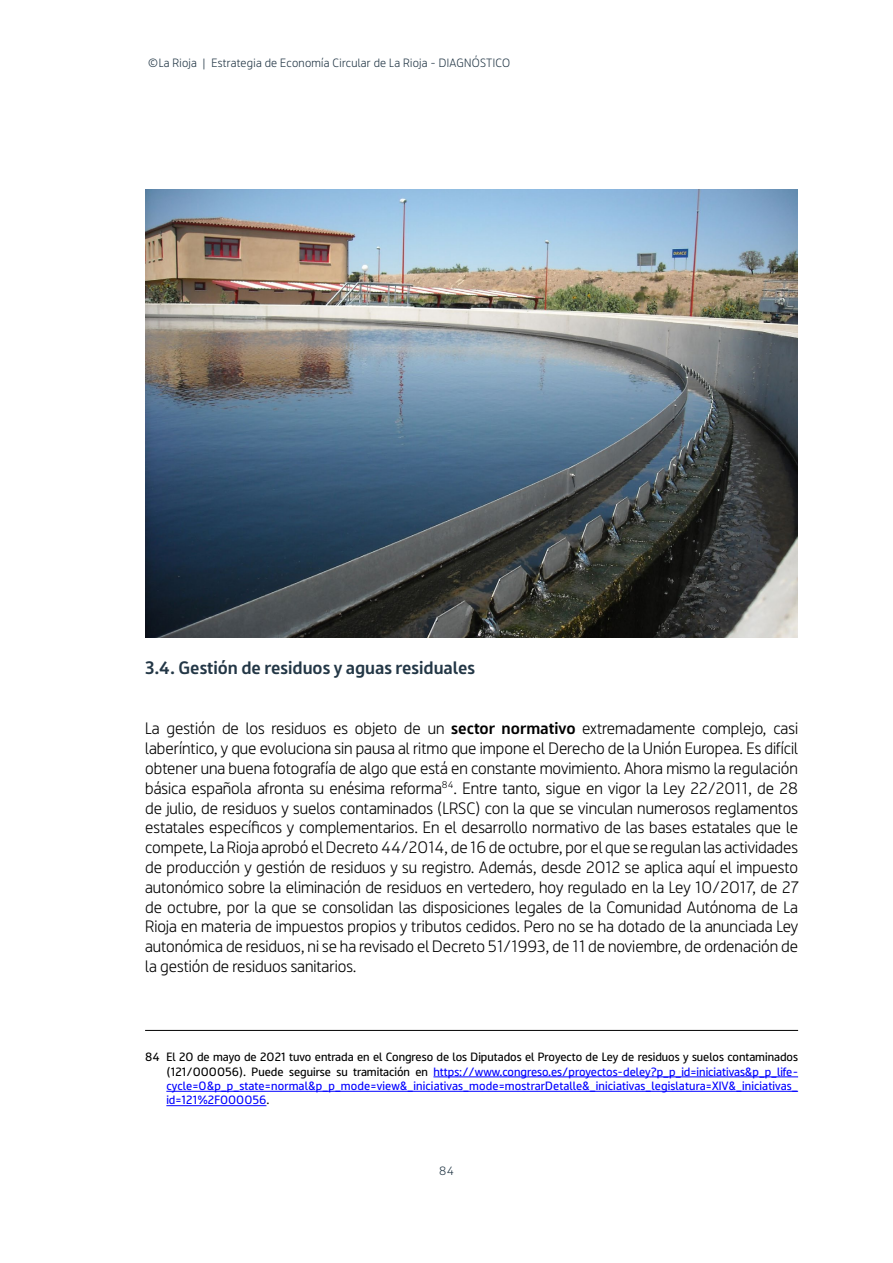
<style>
.page{position:relative;width:893px;height:1263px;background:#fff}
.page>*{position:absolute;margin:0;border:0;box-sizing:border-box;transform-origin:0 0}
.t1{font:600 18px "Riojana";color:#233746}
.t2{font:16.5px/19.8px "Riojana";color:#000;text-align:justify}
.t3{font:12px/14.4px "Riojana";letter-spacing:.01em;color:#00f;text-align:justify}
.t4{font:12px "Riojana";letter-spacing:.025em;color:#233746}
.s1{font-weight:600}
.s2{color:#000}
</style>
<div class="page">
<hr style="left:145px;top:1030px;width:653px;height:1px;background:#000">
<hr style="left:433px;top:1076px;width:365px;height:1px;background:#00f">
<hr style="left:166px;top:1091px;width:632px;height:1px;background:#00f">
<hr style="left:166px;top:1105px;width:100px;height:1px;background:#00f">
<img style="left:145px;top:189px;width:652px;height:449px">
<p class="t4" style="left:148px;top:53px;width:364px">©La Rioja | Estrategia de Economía Circular de La Rioja - DIAGNÓSTICO</p>
<p class="t1" style="left:145px;top:651px;width:332px">3.4. Gestión de residuos y aguas residuales</p>
<p class="t2" style="left:145px;top:716px;width:655px">La gestión de los residuos es objeto de un <span class="s1">sector normativo</span> extremadamente complejo, casi laberíntico, y que evoluciona sin pausa al ritmo que impone el Derecho de la Unión Europea. Es difícil obtener una buena fotografía de algo que está en constante movimiento. Ahora mismo la regulación básica española afronta su enésima reforma<sup>84</sup>. Entre tanto, sigue en vigor la Ley 22/2011, de 28 de julio, de residuos y suelos contaminados (LRSC) con la que se vinculan numerosos reglamentos estatales específicos y complementarios. En el desarrollo normativo de las bases estatales que le compete, La Rioja aprobó el Decreto 44/2014, de 16 de octubre, por el que se regulan las actividades de producción y gestión de residuos y su registro. Además, desde 2012 se aplica aquí el impuesto autonómico sobre la eliminación de residuos en vertedero, hoy regulado en la Ley 10/2017, de 27 de octubre, por la que se consolidan las disposiciones legales de la Comunidad Autónoma de La Rioja en materia de impuestos propios y tributos cedidos. Pero no se ha dotado de la anunciada Ley autonómica de residuos, ni se ha revisado el Decreto 51/1993, de 11 de noviembre, de ordenación de la gestión de residuos sanitarios.</p>
<p class="t3" style="left:166px;top:1048px;width:633px;text-indent:-21px"><span class="s2">84 El 20 de mayo de 2021 tuvo entrada en el Congreso de los Diputados el Proyecto de Ley de residuos y suelos contaminados (121/000056). Puede seguirse su tramitación en</span> https://www.congreso.es/proyectos-deley?p_p_id=iniciativas&amp;p_p_life&shy;cycle=0&amp;p_p_state=normal&amp;p_p_mode=view&amp;_iniciativas_mode=mostrarDetalle&amp;_iniciativas_legislatura=XIV&amp;_iniciativas_ id=121%2F000056<span class="s2">.</span></p>
<p class="t4" style="left:439px;top:1160px;width:16px">84</p>
</div>
